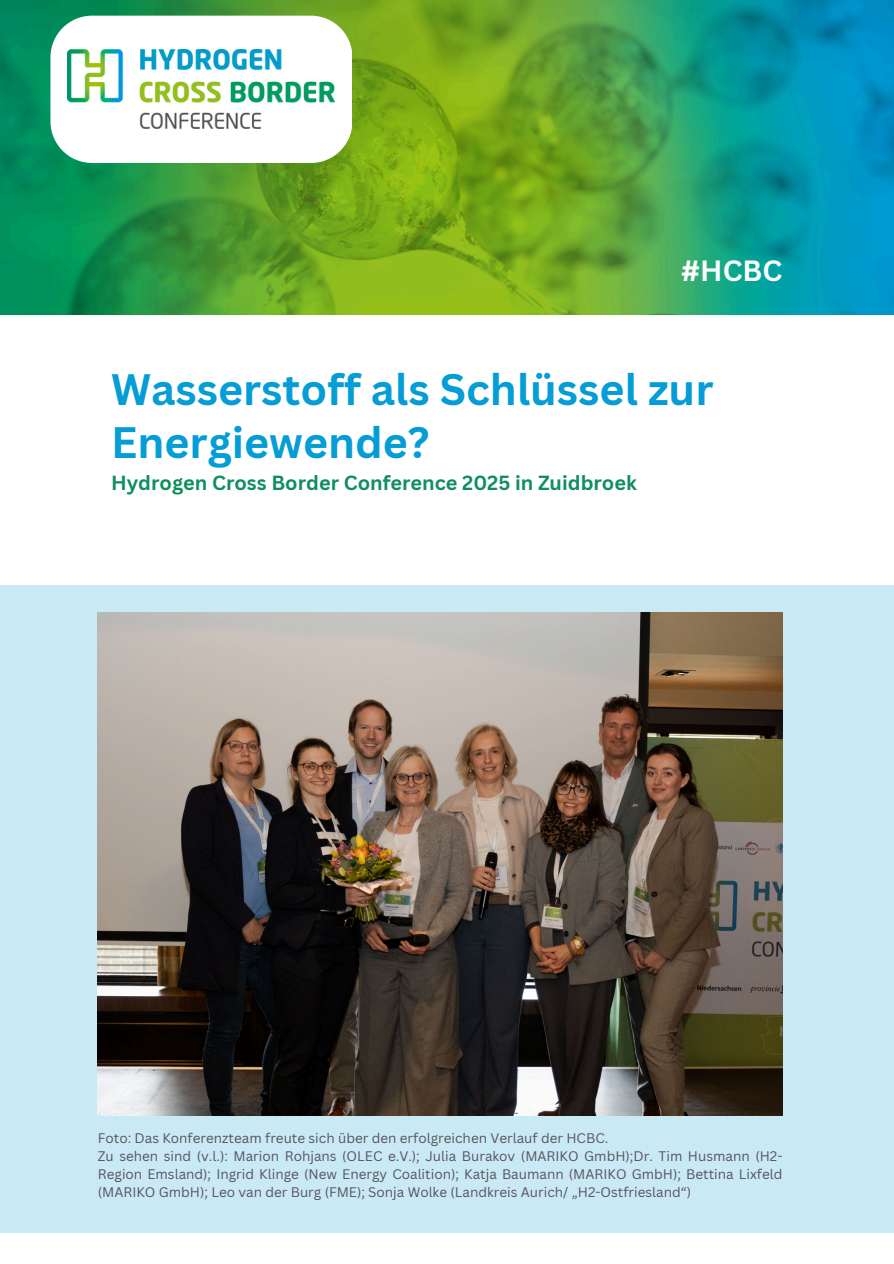
<style>
.page{position:relative;width:894px;height:1264px;background:#fff}
.page>*{position:absolute;margin:0;border:0;box-sizing:border-box;transform-origin:0 0}
.t1{font:700 42.9px/52.8px "Canva Sans";color:#059dd5}
.t2{font:700 28.5px "Canva Sans";color:#fcfdfd}
.t3{font:700 19.95px "Canva Sans";color:#118e5f}
.t4{font:13.5px/18px "Canva Sans";color:#57535e;text-align:justify}
</style>
<div class="page">
<img style="left:0;top:0;width:893px;height:314px">
<svg style="left:50px;top:16px;width:302px;height:147px"></svg>
<img style="left:68px;top:50px;width:267px;height:78px">
<div style="left:0;top:585px;width:893px;height:647px;background:#c9eaf4"></div>
<img style="left:98px;top:612px;width:684px;height:503px">
<h2 class="t2" style="left:681px;top:250px;width:103px">#HCBC</h2>
<p class="t1" style="left:111px;top:362px;width:603px">Wasserstoff als Schlüssel zur<br>Energiewende?</p>
<p class="t3" style="left:111px;top:468px;width:527px">Hydrogen Cross Border Conference 2025 in Zuidbroek</p>
<p class="t4" style="left:98px;top:1128px;width:512px">Foto: Das Konferenzteam freute sich über den erfolgreichen Verlauf der HCBC.</p>
<h1 class="t4" style="left:98px;top:1146px;width:686px">Zu sehen sind (v.l.): Marion Rohjans (OLEC e.V.); Julia Burakov (MARIKO GmbH);Dr. Tim Husmann (H2- Region Emsland); Ingrid Klinge (New Energy Coalition); Katja Baumann (MARIKO GmbH); Bettina Lixfeld (MARIKO GmbH); Leo van der Burg (FME); Sonja Wolke (Landkreis Aurich/ „H2-Ostfriesland“)</h1>
</div>
